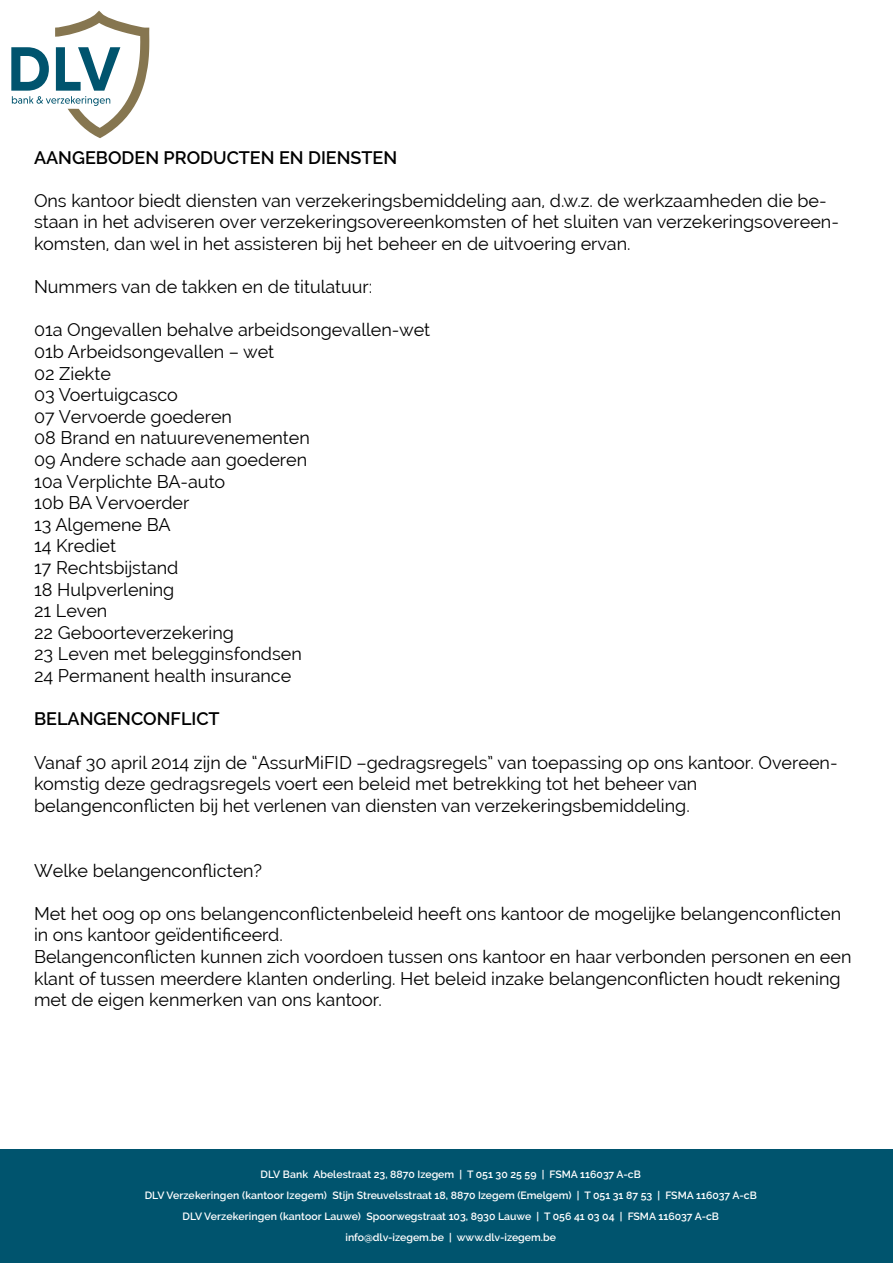
<style>
.page{position:relative;width:893px;height:1263px;background:#fff}
.page>*{position:absolute;margin:0;border:0;box-sizing:border-box;transform-origin:0 0}
.t1{font:18px/21.6px "Raleway";color:#000}
.t2{font:600 18px "Raleway";color:#000}
.t3{font:600 10.5px/21px "Raleway";color:#fff;text-align:center}
</style>
<div class="page">
<svg style="left:11px;top:11px;width:138px;height:127px"></svg>
<div style="left:0;top:1149px;width:893px;height:114px;background:#00546e"></div>
<p class="t2" style="left:34px;top:147px;width:365px">AANGEBODEN PRODUCTEN EN DIENSTEN</p>
<p class="t1" style="left:34px;top:190px;width:806px">Ons kantoor biedt diensten van verzekeringsbemiddeling aan, d.w.z. de werkzaamheden die be&shy;staan in het adviseren over verzekeringsovereenkomsten of het sluiten van verzekeringsovereen&shy;komsten, dan wel in het assisteren bij het beheer en de uitvoering ervan.</p>
<p class="t1" style="left:34px;top:276px;width:340px">Nummers van de takken en de titulatuur:</p>
<p class="t1" style="left:34px;top:319px;width:398px">01a Ongevallen behalve arbeidsongevallen-wet<br>01b Arbeidsongevallen – wet<br>02 Ziekte<br>03 Voertuigcasco<br>07 Vervoerde goederen<br>08 Brand en natuurevenementen<br>09 Andere schade aan goederen<br>10a Verplichte BA-auto<br>10b BA Vervoerder<br>13 Algemene BA<br>14 Krediet<br>17 Rechtsbijstand<br>18 Hulpverlening<br>21 Leven<br>22 Geboorteverzekering<br>23 Leven met belegginsfondsen<br>24 Permanent health insurance</p>
<p class="t2" style="left:34px;top:709px;width:187px">BELANGENCONFLICT</p>
<p class="t1" style="left:34px;top:751px;width:805px">Vanaf 30 april 2014 zijn de “AssurMiFID –gedragsregels” van toepassing op ons kantoor. Overeen&shy;komstig deze gedragsregels voert een beleid met betrekking tot het beheer van belangenconflicten bij het verlenen van diensten van verzekeringsbemiddeling.</p>
<p class="t1" style="left:34px;top:859px;width:230px">Welke belangenconflicten?</p>
<p class="t1" style="left:34px;top:902px;width:819px">Met het oog op ons belangenconflictenbeleid heeft ons kantoor de mogelijke belangenconflicten in ons kantoor geïdentificeerd.<br>Belangenconflicten kunnen zich voordoen tussen ons kantoor en haar verbonden personen en een klant of tussen meerdere klanten onderling. Het beleid inzake belangenconflicten houdt rekening met de eigen kenmerken van ons kantoor.</p>
<p class="t3" style="left:145px;top:1164px;width:614px">DLV Bank Abelestraat 23, 8870 Izegem | T 051 30 25 59 | FSMA 116037 A-cB<br>DLV Verzekeringen (kantoor Izegem) Stijn Streuvelsstraat 18, 8870 Izegem (Emelgem) | T 051 31 87 53 | FSMA 116037 A-cB DLV Verzekeringen (kantoor Lauwe) Spoorwegstraat 103, 8930 Lauwe | T 056 41 03 04 | FSMA 116037 A-cB info@dlv-izegem.be | www.dlv-izegem.be</p>
</div>
